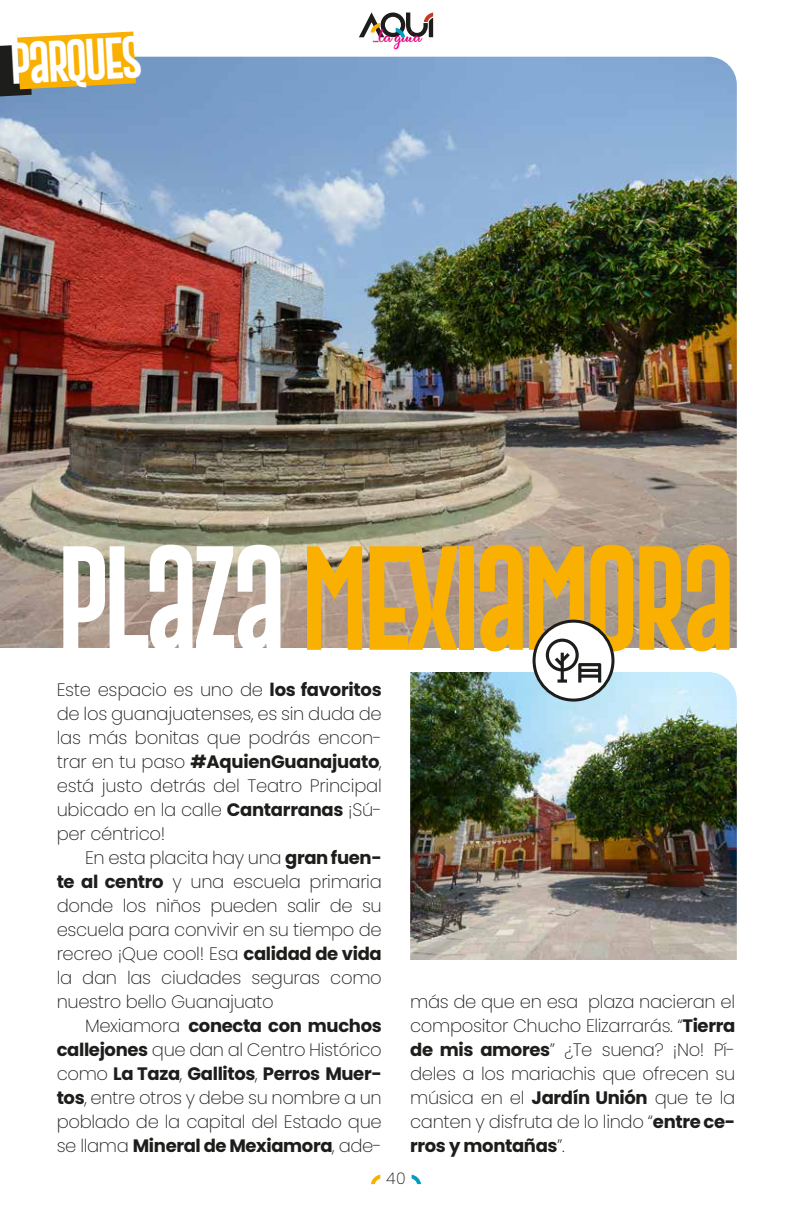
<style>
.page{position:relative;width:792px;height:1224px;background:#fff}
.page>*{position:absolute;margin:0;border:0;box-sizing:border-box;transform-origin:0 0}
.t1{font:108px "Gobold Extra 2";letter-spacing:-.06em;color:#f9b000}
.t2{font:42.8px "Gobold Extra 2";color:#fff}
.t3{font:200 18px/24px "Poppins";letter-spacing:-.02em;color:#1d1d1b;text-align:justify}
.t4{font:200 16px "Poppins";color:#1d1d1b}
.t5{font:700 14px "Fredly";color:#e6007e}
.s1{color:#fff}
.s2{font-weight:700}
</style>
<div class="page">
<svg style="left:371px;top:1175px;width:9px;height:9px"></svg>
<svg style="left:412px;top:1175px;width:9px;height:9px"></svg>
<img style="left:0;top:57px;width:737px;height:591px">
<img style="left:410px;top:672px;width:327px;height:288px">
<svg style="left:359px;top:12px;width:74px;height:25px"></svg>
<svg style="left:534px;top:621px;width:79px;height:79px"></svg>
<div style="left:533px;top:620px;width:81px;height:82px;border:3px solid #1d1d1b;border-radius:50%"></div>
<svg style="left:546px;top:639px;width:55px;height:44px"></svg>
<svg style="left:0;top:31px;width:136px;height:65px;background:#cfa12e"></svg>
<h2 class="t2" style="left:9px;top:36px;width:134px;rotate:-3deg">PARQUES</h2>
<p class="t5" style="left:373px;top:29px;width:50px">...la guía</p>
<h1 class="t1" style="left:57px;top:529px;width:680px"><span class="s1">PLAZA</span> MEXIAMORA</h1>
<p class="t3" style="left:57px;top:678px;width:327px">Este espacio es uno de <span class="s2">los favoritos </span>de los guanajuatenses, es sin duda de las más bonitas que podrás encon&shy;trar en tu paso <span class="s2">#AquienGuanajuato</span>, está justo detrás del Teatro Principal ubicado en la calle <span class="s2">Cantarranas</span> ¡Sú&shy;per céntrico!</p>
<p class="t3" style="left:57px;top:846px;width:327px;text-indent:28px">En esta placita hay una <span class="s2">gran fuen&shy;te al centro</span> y una escuela primaria donde los niños pueden salir de su escuela para convivir en su tiempo de recreo ¡Que cool! Esa <span class="s2">calidad de vida </span>la dan las ciudades seguras como nuestro bello Guanajuato</p>
<p class="t3" style="left:57px;top:1014px;width:327px;text-indent:28px">Mexiamora <span class="s2">conecta con muchos callejones</span> que dan al Centro Histórico como <span class="s2">La Taza</span>, <span class="s2">Gallitos</span>, <span class="s2">Perros Muer&shy;tos</span>, entre otros y debe su nombre a un poblado de la capital del Estado que se llama <span class="s2">Mineral de Mexiamora</span>, ade-</p>
<p class="t3" style="left:410px;top:990px;width:327px">más de que en esa plaza nacieran el compositor Chucho Elizarrarás. “<span class="s2">Tierra de mis amores</span>” ¿Te suena? ¡No! Pí&shy;deles a los mariachis que ofrecen su música en el <span class="s2">Jardín Unión</span> que te la canten y disfruta de lo lindo “<span class="s2">entre ce&shy;rros y montañas</span>”.</p>
<p class="t4" style="left:386px;top:1169px;width:21px">40</p>
</div>
